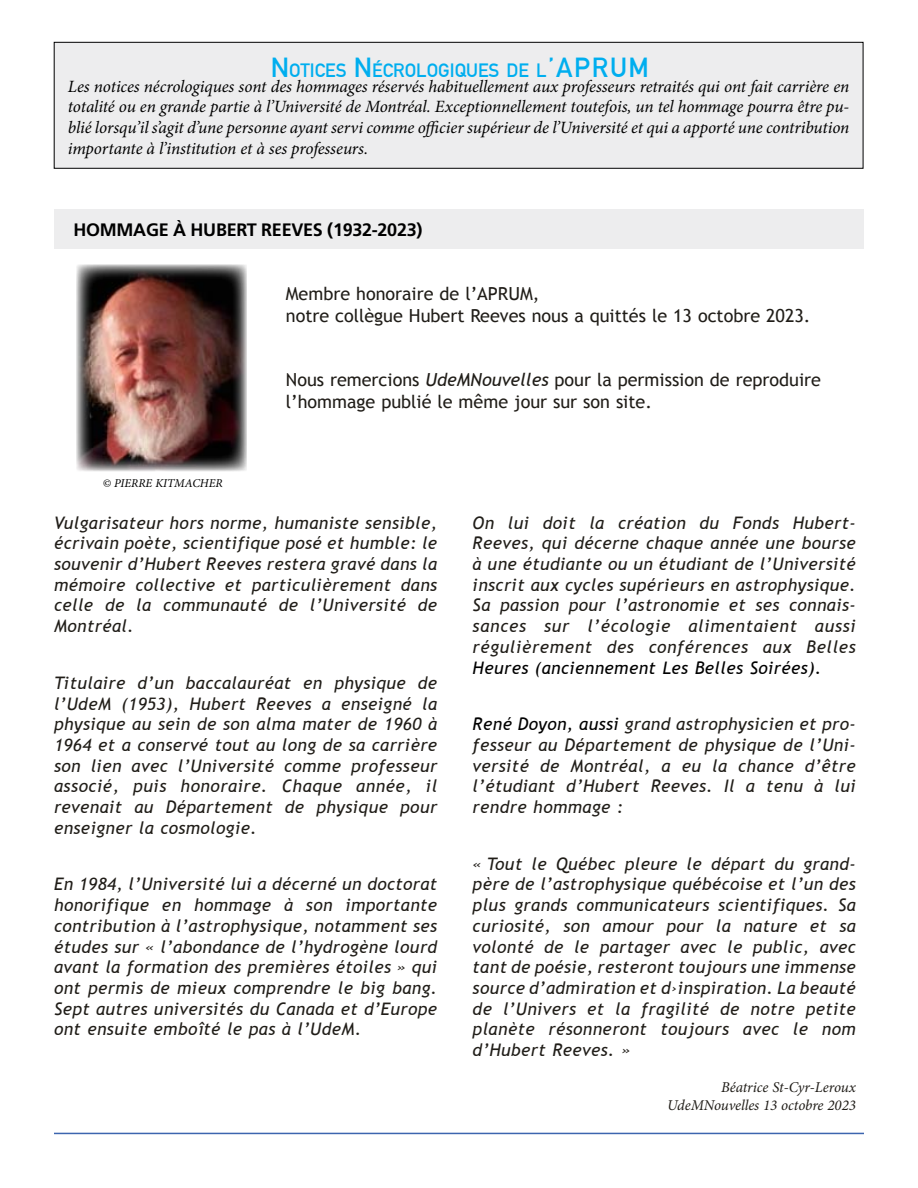
<style>
.page{position:relative;width:918px;height:1188px;background:#fff}
.page>*{position:absolute;margin:0;border:0;box-sizing:border-box;transform-origin:0 0}
.t1{font:700 18.9px "DIN Alternate";color:#00aeef}
.t2{font:18px/21.6px "Trebuchet MS";color:#201d18}
.t3{font:700 18px "Frutiger";letter-spacing:-.015em;color:#000}
.t4{font:italic 17.25px/20.7px "Trebuchet MS";letter-spacing:.025em;color:#201d18;text-align:justify}
.t5{font:italic 17.25px/20.7px "Minion Pro";letter-spacing:-.01em;color:#000;text-align:justify}
.t6{font:italic 17.25px "Trebuchet MS";letter-spacing:.025em;color:#000}
.t7{font:italic 15px/18px "Minion Pro";letter-spacing:-.005em;color:#201d18;text-align:right}
.t8{font:italic 12px "Minion Pro";color:#000}
.s1{font-size:27px}
.s2{font-style:italic}
.s3{color:#000}
</style>
<div class="page">
<hr style="left:54px;top:1133px;width:810px;height:1px;background:#3c65af">
<div style="left:54px;top:42px;width:809px;height:126px;background:#ededee"></div>
<div style="left:54px;top:42px;width:809px;height:126px;border:1px solid #000"></div>
<div style="left:54px;top:209px;width:810px;height:39px;background:#ededee"></div>
<img style="left:77px;top:264px;width:169px;height:207px">
<p class="t1" style="left:271px;top:55px;width:380px"><span class="s1">N</span>OTICES <span class="s1">N</span>ÉCROLOGIQUES DE L<span class="s1">’APRU M</span></p>
<p class="t5" style="left:68px;top:76px;width:783px">Les notices nécrologiques sont des hommages réservés habituellement aux professeurs retraités qui ont fait carrière en totalité ou en grande partie à l’Université de Montréal. Exceptionnellement toutefois, un tel hommage pourra être pu&shy;blié lorsqu’il s’agit d’une personne ayant servi comme officier supérieur de l’Université et qui a apporté une contribution importante à l’institution et à ses professeurs.</p>
<p class="t3" style="left:74px;top:219px;width:350px">HOMMAGE À HUBERT REEVES (1932-2023)</p>
<p class="t2" style="left:286px;top:283px;width:526px">Membre honoraire de l’APRUM,<br>notre collègue Hubert Reeves nous a quittés le 13 octobre 2023.</p>
<p class="t8" style="left:103px;top:475px;width:122px">© PIERRE KITMACHER</p>
<p class="t2" style="left:286px;top:370px;width:537px">Nous remercions <span class="s2">UdeMNouvelles</span> pour la permission de reproduire l’hommage publié le même jour sur son site.</p>
<p class="t4" style="left:54px;top:512px;width:385px">Vulgarisateur hors norme, humaniste sensible, écrivain poète, scientifique posé et humble: le souvenir d’Hubert Reeves restera gravé dans la mémoire collective et particulièrement dans celle de la communauté de l’Université de Montréal.</p>
<p class="t4" style="left:54px;top:673px;width:385px">Titulaire d’un baccalauréat en physique de l’UdeM (1953), Hubert Reeves a enseigné la physique au sein de son alma mater de 1960 à 1964 et a conservé tout au long de sa carrière son lien avec l’Université comme professeur associé, puis honoraire. Chaque année, il revenait au Département de physique pour enseigner la cosmologie.</p>
<p class="t4" style="left:54px;top:874px;width:385px">En 1984, l’Université lui a décerné un doctorat honorifique en hommage à son importante contribution à l’astrophysique, notamment ses études sur « l’abondance de l’hydrogène lourd avant la formation des premières étoiles » qui ont permis de mieux comprendre le big bang.<br>Sept autres universités du Canada et d’Europe ont ensuite emboîté le pas à l’UdeM.</p>
<p class="t4" style="left:473px;top:512px;width:385px">On lui doit la création du Fonds Hubert-Reeves, qui décerne chaque année une bourse à une étudiante ou un étudiant de l’Université inscrit aux cycles supérieurs en astrophysique.<br>Sa passion pour l’astronomie et ses connais&shy;sances sur l’écologie alimentaient aussi régulièrement des conférences aux Belles</p>
<p class="t6" style="left:473px;top:657px;width:350px">Heures (anciennement Les Belles Soirées).</p>
<p class="t4" style="left:473px;top:714px;width:385px"><span class="s3">René Doyon, aussi</span> grand astrophysicien et pro&shy;fesseur au Département de physique de l’Uni&shy;versité de Montréal, a eu la chance d’être l’étudiant d’Hubert Reeves. Il a tenu à lui rendre hommage :</p>
<p class="t4" style="left:473px;top:853px;width:385px">« Tout le Québec pleure le départ du grand&shy;père de l’astrophysique québécoise et l’un des plus grands communicateurs scientifiques. Sa curiosité, son amour pour la nature et sa volonté de le partager avec le public, avec tant de poésie, resteront toujours une immense source d’admiration et d›inspiration. La beauté de l’Univers et la fragilité de notre petite planète résonneront toujours avec le nom d’Hubert Reeves. »</p>
<p class="t7" style="left:667px;top:1078px;width:190px">Béatrice St-Cyr-Leroux<br>UdeMNouvelles 13 octobre 2023</p>
</div>
